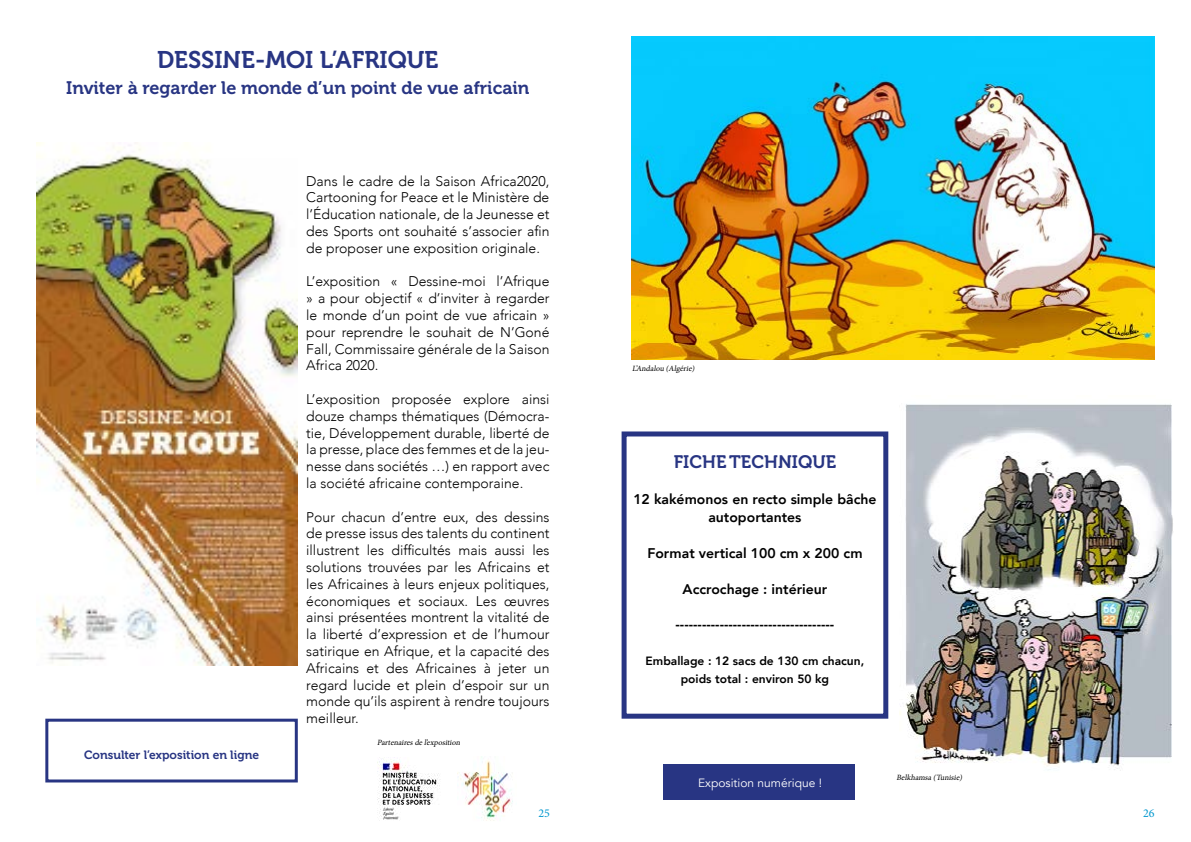
<style>
.page{position:relative;width:1191px;height:842px;background:#fff}
.page>*{position:absolute;margin:0;border:0;box-sizing:border-box;transform-origin:0 0}
.t1{font:24px "Museo 700";color:#283583}
.t2{font:18px "Museo 700";color:#283583}
.t3{font:300 14px/16.8px "Avenir";color:#000;text-align:justify}
.t4{font:800 14px/18px "Avenir";color:#000;text-align:center}
.t5{font:800 12px/18px "Avenir";color:#000;text-align:center}
.t6{font:12px "Museo 700";color:#283583}
.t7{font:12px "Avenir";color:#fff}
.t8{font:12px "Minion Pro";color:#0097ce}
.t9{font:italic 8px "Minion Pro";color:#000}
</style>
<div class="page">
<img style="left:36px;top:142px;width:262px;height:524px">
<div style="left:45px;top:719px;width:253px;height:63px;border:3px solid #283583"></div>
<img style="left:377px;top:757px;width:63px;height:63px">
<img style="left:457px;top:757px;width:56px;height:64px">
<div style="left:621px;top:431px;width:267px;height:288px;border:5px solid #283583"></div>
<img style="left:631px;top:36px;width:523px;height:323px">
<img style="left:899px;top:404px;width:274px;height:367px">
<div style="left:663px;top:764px;width:192px;height:35px;background:#283583"></div>
<h1 class="t1" style="left:157px;top:46px;width:283px">DESSINE-MOI L’AFRIQUE</h1>
<p class="t2" style="left:66px;top:78px;width:465px">Inviter à regarder le monde d’un point de vue africain</p>
<p class="t3" style="left:306px;top:172px;width:245px">Dans le cadre de la Saison Africa2020, Cartooning for Peace et le Ministère de l’Éducation nationale, de la Jeunesse et des Sports ont souhaité s’associer afin de proposer une exposition originale.</p>
<p class="t3" style="left:306px;top:273px;width:245px">L’exposition « Dessine-moi l’Afrique » a pour objectif « d’inviter à regarder le monde d’un point de vue africain » pour reprendre le souhait de N’Goné Fall, Commissaire générale de la Saison Africa 2020.</p>
<p class="t3" style="left:306px;top:391px;width:245px">L’exposition proposée explore ainsi douze champs thématiques (Démocra&shy;tie, Développement durable, liberté de la presse, place des femmes et de la jeu&shy;nesse dans sociétés …) en rapport avec la société africaine contemporaine.</p>
<p class="t3" style="left:306px;top:508px;width:245px">Pour chacun d’entre eux, des dessins de presse issus des talents du continent illustrent les difficultés mais aussi les solutions trouvées par les Africains et les Africaines à leurs enjeux politiques, économiques et sociaux. Les œuvres ainsi présentées montrent la vitalité de la liberté d’expression et de l’humour satirique en Afrique, et la capacité des Africains et des Africaines à jeter un regard lucide et plein d’espoir sur un monde qu’ils aspirent à rendre toujours meilleur.</p>
<p class="t6" style="left:84px;top:748px;width:176px">Consulter l’exposition en ligne</p>
<p class="t9" style="left:377px;top:737px;width:86px">Partenairesde l’exposition</p>
<p class="t8" style="left:538px;top:805px;width:13px">25</p>
<p class="t9" style="left:632px;top:363px;width:66px">L’Andalou (Algérie)</p>
<p class="t2" style="left:674px;top:452px;width:164px">FICHETECHNIQUE</p>
<p class="t4" style="left:633px;top:490px;width:245px">12 kakémonos en recto simple bâche autoportantes</p>
<p class="t4" style="left:647px;top:544px;width:217px">Format vertical 100 cm x 200 cm</p>
<p class="t4" style="left:682px;top:580px;width:146px">Accrochage : intérieur</p>
<p class="t4" style="left:675px;top:615px;width:160px">------------------------------------</p>
<p class="t5" style="left:645px;top:652px;width:220px">Emballage : 12 sacs de 130 cm chacun, poids total : environ 50 kg</p>
<p class="t7" style="left:698px;top:775px;width:125px">Exposition numérique !</p>
<p class="t9" style="left:896px;top:772px;width:69px">Belkhamsa (Tunisie)</p>
<p class="t8" style="left:1143px;top:805px;width:13px">26</p>
</div>
